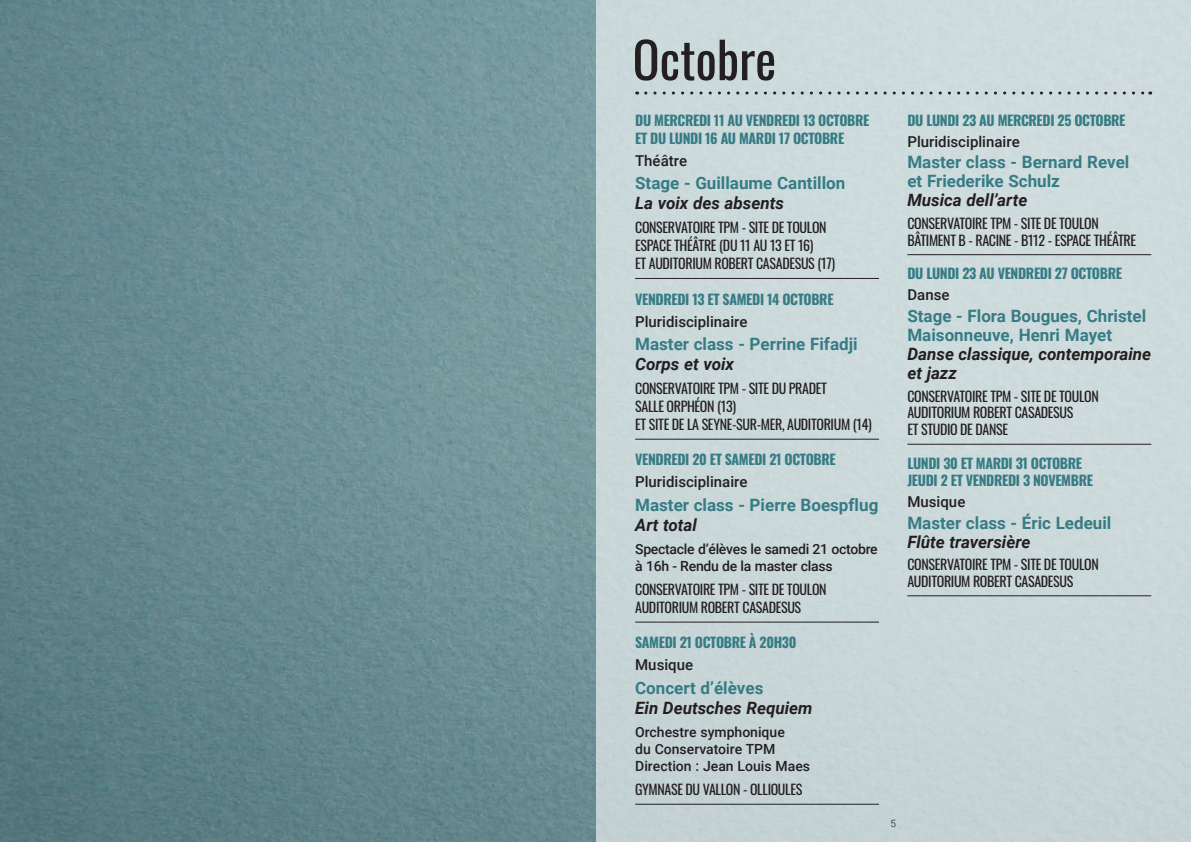
<style>
.page{position:relative;width:1191px;height:842px;background:#fff}
.page>*{position:absolute;margin:0;border:0;box-sizing:border-box;transform-origin:0 0}
.t1{font:50px "Oswald";color:#231f20}
.t2{font:700 17px/19px "Roboto";color:#367c85}
.t3{font:italic 700 17px/19px "Roboto";color:#231f20}
.t4{font:500 15px "Roboto";color:#231f20}
.t5{font:14px/18.2px "Oswald";letter-spacing:-.025em;color:#231f20}
.t6{font:700 14px/18.2px "Oswald";letter-spacing:-.025em;color:#367c85}
.t7{font:500 14px/17.4px "Roboto";color:#231f20}
.t8{font:500 14px/17.4px "Roboto";letter-spacing:-.02em;color:#231f20}
.t9{font:300 10px "Roboto";color:#231f20}
</style>
<div class="page">
<img style="left:0;top:0;width:1191px;height:842px">
<hr style="left:635px;top:278px;width:244px;height:1px;background:#231f20">
<hr style="left:635px;top:439px;width:244px;height:1px;background:#231f20">
<hr style="left:635px;top:622px;width:244px;height:1px;background:#231f20">
<hr style="left:635px;top:804px;width:244px;height:1px;background:#231f20">
<hr style="left:907px;top:254px;width:244px;height:1px;background:#231f20">
<hr style="left:907px;top:444px;width:244px;height:1px;background:#231f20">
<hr style="left:907px;top:595px;width:244px;height:1px;background:#231f20">
<svg style="left:645px;top:92px;width:505px;height:3px;background:#a5afb0"></svg>
<h1 class="t1" style="left:632px;top:15px;width:145px">Octobre</h1>
<p class="t6" style="left:635px;top:112px;width:236px">DU MERCREDI 11 AU VENDREDI 13 OCTOBRE<br>ET DU LUNDI 16 AU MARDI 17 OCTOBRE</p>
<p class="t4" style="left:635px;top:150px;width:53px">Théâtre</p>
<p class="t2" style="left:635px;top:173px;width:212px">Stage - Guillaume Cantillon</p>
<p class="t3" style="left:635px;top:193px;width:150px">La voix des absents</p>
<p class="t5" style="left:635px;top:217px;width:201px">CONSERVATOIRE TPM - SITE DE TOULON<br>ESPACE THÉÂTRE (DU 11 AU 13 ET 16)<br>ET AUDITORIUM ROBERT CASADESUS (17)</p>
<p class="t6" style="left:635px;top:291px;width:200px">VENDREDI 13 ET SAMEDI 14 OCTOBRE</p>
<p class="t4" style="left:635px;top:311px;width:114px">Pluridisciplinaire</p>
<p class="t2" style="left:635px;top:334px;width:224px">Master class - Perrine Fifadji</p>
<p class="t3" style="left:635px;top:354px;width:100px">Corps et voix</p>
<p class="t5" style="left:635px;top:378px;width:238px">CONSERVATOIRE TPM - SITE DU PRADET<br>SALLE ORPHÉON (13)<br>ET SITE DE LA SEYNE-SUR-MER, AUDITORIUM (14)</p>
<p class="t6" style="left:635px;top:451px;width:202px">VENDREDI 20 ET SAMEDI 21 OCTOBRE</p>
<p class="t4" style="left:635px;top:472px;width:114px">Pluridisciplinaire</p>
<p class="t2" style="left:635px;top:494px;width:245px">Master class - Pierre Boespflug</p>
<p class="t3" style="left:635px;top:515px;width:63px">Art total</p>
<p class="t8" style="left:635px;top:540px;width:244px">Spectacle d’élèves le samedi 21 octobre à 16h - Rendu de la master class</p>
<p class="t5" style="left:635px;top:579px;width:193px">CONSERVATOIRE TPM - SITE DE TOULON<br>AUDITORIUM ROBERT CASADESUS</p>
<p class="t6" style="left:635px;top:634px;width:163px">SAMEDI 21 OCTOBRE À 20H30</p>
<p class="t4" style="left:635px;top:654px;width:59px">Musique</p>
<p class="t2" style="left:635px;top:677px;width:130px">Concert d’élèves</p>
<p class="t3" style="left:635px;top:698px;width:179px">Ein Deutsches Requiem</p>
<p class="t7" style="left:635px;top:723px;width:176px">Orchestre symphonique<br>du Conservatoire TPM<br>Direction : Jean Louis Maes</p>
<p class="t5" style="left:635px;top:779px;width:169px">GYMNASE DU VALLON - OLLIOULES</p>
<p class="t6" style="left:907px;top:112px;width:220px">DU LUNDI 23 AU MERCREDI 25 OCTOBRE</p>
<p class="t4" style="left:907px;top:131px;width:114px">Pluridisciplinaire</p>
<p class="t2" style="left:907px;top:152px;width:223px">Master class - Bernard Revel et Friederike Schulz</p>
<p class="t3" style="left:907px;top:190px;width:121px">Musica dell’arte</p>
<p class="t5" style="left:907px;top:213px;width:230px;line-height:16.8px">CONSERVATOIRE TPM - SITE DE TOULON<br>BÂTIMENT B - RACINE - B112 - ESPACE THÉÂTRE</p>
<p class="t6" style="left:907px;top:266px;width:216px">DU LUNDI 23 AU VENDREDI 27 OCTOBRE</p>
<p class="t4" style="left:907px;top:284px;width:44px">Danse</p>
<p class="t2" style="left:907px;top:306px;width:240px">Stage - Flora Bougues, Christel<br>Maisonneuve, Henri Mayet</p>
<p class="t3" style="left:907px;top:344px;width:245px">Danse classique, contemporaine et jazz</p>
<p class="t5" style="left:907px;top:386px;width:193px;line-height:16.8px">CONSERVATOIRE TPM - SITE DE TOULON<br>AUDITORIUM ROBERT CASADESUS<br>ET STUDIO DE DANSE</p>
<p class="t6" style="left:907px;top:456px;width:187px;line-height:16.8px">LUNDI 30 ET MARDI 31 OCTOBRE<br>JEUDI 2 ET VENDREDI 3 NOVEMBRE</p>
<p class="t4" style="left:907px;top:491px;width:59px">Musique</p>
<p class="t2" style="left:907px;top:512px;width:205px">Master class - Éric Ledeuil</p>
<p class="t3" style="left:907px;top:531px;width:125px">Flûte traversière</p>
<p class="t5" style="left:907px;top:554px;width:193px;line-height:16.8px">CONSERVATOIRE TPM - SITE DE TOULON<br>AUDITORIUM ROBERT CASADESUS</p>
<p class="t9" style="left:890px;top:817px;width:7px">5</p>
</div>
